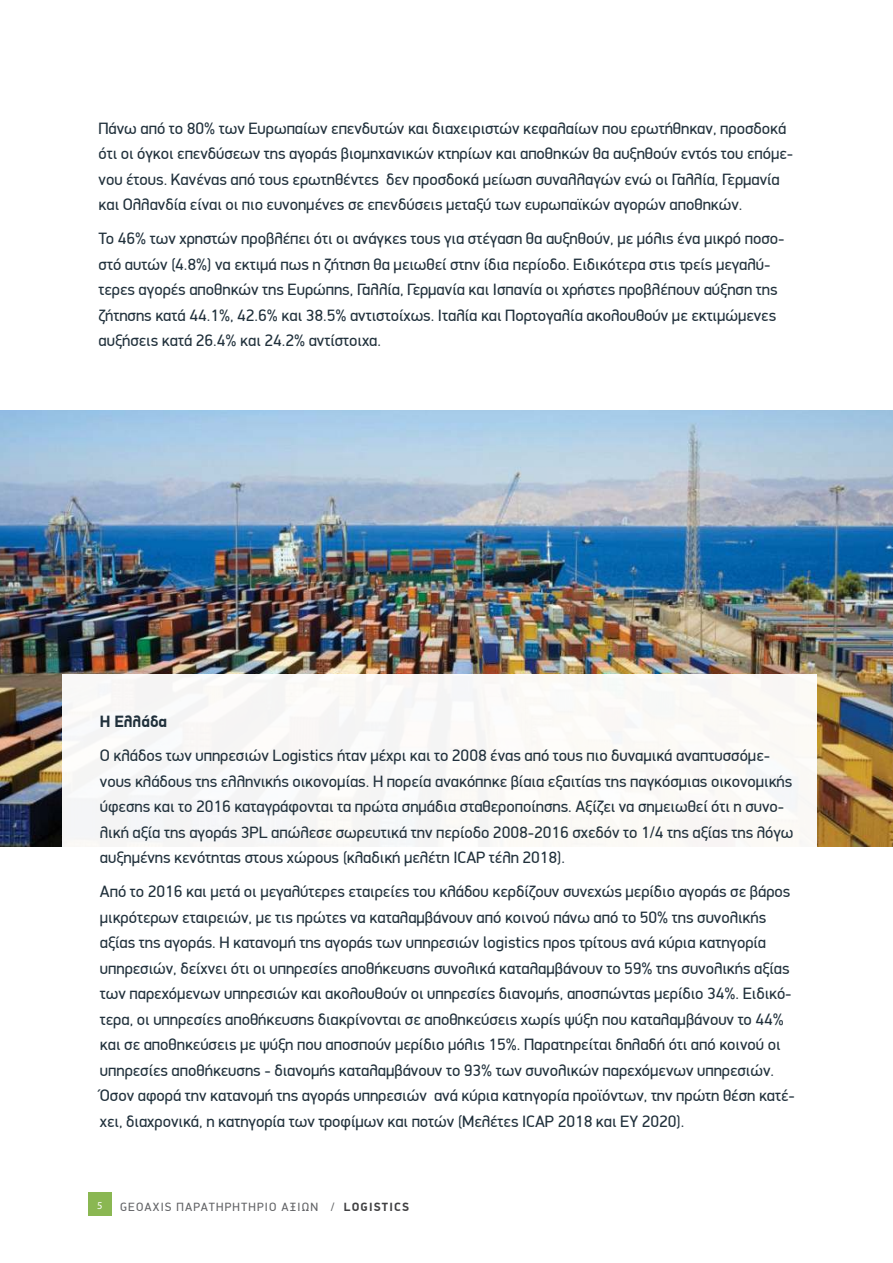
<style>
.page{position:relative;width:893px;height:1263px;background:#fff}
.page>*{position:absolute;margin:0;border:0;box-sizing:border-box;transform-origin:0 0}
.t1{font:16.5px/25.5px "PF Din Display";color:#20303b}
.t2{font:700 16.5px "PF Din Display";color:#20303b}
.t3{font:12px "PF Din Display";letter-spacing:.1em;color:#626366}
.t4{font:10.5px "Myriad Pro";color:#fff}
.s1{font-weight:700;color:#404042}
</style>
<div class="page">
<div style="left:88px;top:1193px;width:23px;height:23px;background:#8ab752"></div>
<img style="left:0;top:410px;width:893px;height:436px">
<div style="left:62px;top:674px;width:754px;height:483px;background:#fff"></div>
<p class="t1" style="left:99px;top:115px;width:696px">Πάνω από το 80% των Ευρωπαίων επενδυτών και διαχειριστών κεφαλαίων που ερωτήθηκαν, προσδοκά ότι οι όγκοι επενδύσεων της αγοράς βιομηχανικών κτηρίων και αποθηκών θα αυξηθούν εντός του επόμε&shy;νου έτους. Κανένας από τους ερωτηθέντες δεν προσδοκά μείωση συναλλαγών ενώ οι Γαλλία, Γερμανία και Ολλανδία είναι οι πιο ευνοημένες σε επενδύσεις μεταξύ των ευρωπαϊκών αγορών αποθηκών.</p>
<p class="t1" style="left:99px;top:226px;width:688px">Το 46% των χρηστών προβλέπει ότι οι ανάγκες τους για στέγαση θα αυξηθούν, με μόλις ένα μικρό ποσο&shy;στό αυτών (4.8%) να εκτιμά πως η ζήτηση θα μειωθεί στην ίδια περίοδο. Ειδικότερα στις τρείς μεγαλύ&shy;τερες αγορές αποθηκών της Ευρώπης, Γαλλία, Γερμανία και Ισπανία οι χρήστες προβλέπουν αύξηση της ζήτησης κατά 44.1%, 42.6% και 38.5% αντιστοίχως. Ιταλία και Πορτογαλία ακολουθούν με εκτιμώμενες αυξήσεις κατά 26.4% και 24.2% αντίστοιχα.</p>
<p class="t2" style="left:100px;top:711px;width:69px">Η Ελλάδα</p>
<p class="t1" style="left:100px;top:743px;width:695px">Ο κλάδος των υπηρεσιών Logistics ήταν μέχρι και το 2008 ένας από τους πιο δυναμικά αναπτυσσόμε&shy;νους κλάδους της ελληνικής οικονομίας. Η πορεία ανακόπηκε βίαια εξαιτίας της παγκόσμιας οικονομικής ύφεσης και το 2016 καταγράφονται τα πρώτα σημάδια σταθεροποίησης. Αξίζει να σημειωθεί ότι η συνο&shy;λική αξία της αγοράς 3PL απώλεσε σωρευτικά την περίοδο 2008-2016 σχεδόν το 1/4 της αξίας της λόγω αυξημένης κενότητας στους χώρους (κλαδική μελέτη ICAP τέλη 2018).</p>
<p class="t1" style="left:100px;top:879px;width:697px">Από το 2016 και μετά οι μεγαλύτερες εταιρείες του κλάδου κερδίζουν συνεχώς μερίδιο αγοράς σε βάρος μικρότερων εταιρειών, με τις πρώτες να καταλαμβάνουν από κοινού πάνω από το 50% της συνολικής αξίας της αγοράς. Η κατανομή της αγοράς των υπηρεσιών logistics προς τρίτους ανά κύρια κατηγορία υπηρεσιών, δείχνει ότι οι υπηρεσίες αποθήκευσης συνολικά καταλαμβάνουν το 59% της συνολικής αξίας των παρεχόμενων υπηρεσιών και ακολουθούν οι υπηρεσίες διανομής, αποσπώντας μερίδιο 34%. Ειδικό&shy;τερα, οι υπηρεσίες αποθήκευσης διακρίνονται σε αποθηκεύσεις χωρίς ψύξη που καταλαμβάνουν το 44% και σε αποθηκεύσεις με ψύξη που αποσπούν μερίδιο μόλις 15%. Παρατηρείται δηλαδή ότι από κοινού οι υπηρεσίες αποθήκευσης - διανομής καταλαμβάνουν το 93% των συνολικών παρεχόμενων υπηρεσιών.<br>Όσον αφορά την κατανομή της αγοράς υπηρεσιών ανά κύρια κατηγορία προϊόντων, την πρώτη θέση κατέ&shy;χει, διαχρονικά, η κατηγορία των τροφίμων και ποτών (Mελέτες ICAP 2018 και EY 2020).</p>
<p class="t4" style="left:97px;top:1199px;width:7px">5</p>
<p class="t3" style="left:120px;top:1199px;width:291px">GEOAXIS ΠΑΡΑΤΗΡΗΤΗΡΙΟ ΑΞΙΩΝ / <span class="s1">LOGISTICS</span></p>
</div>
